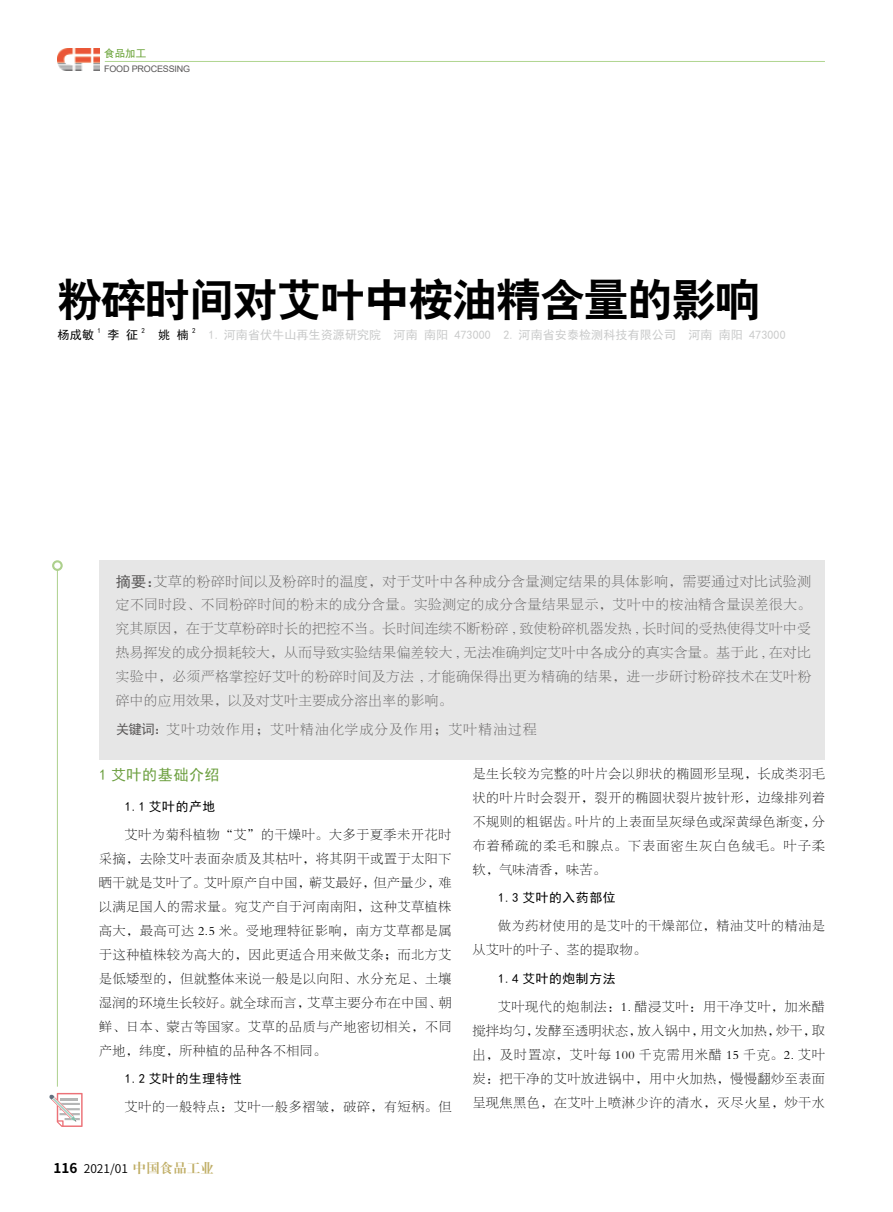
<style>
.page{position:relative;width:893px;height:1212px;background:#fff}
.page>*{position:absolute;margin:0;border:0;box-sizing:border-box;transform-origin:0 0}
.t1{font:45px "H Yb 2 gj";letter-spacing:-.025em;color:#000}
.t2{font:15px "Sim Hei";letter-spacing:.04em;color:#6c9f3f}
.t3{font:13.5px/23.9px "FZBSK GBK1 0";letter-spacing:.055em;color:#595757;text-align:justify}
.t4{font:13.5px "FZBSK GBK1 0";letter-spacing:.1em;color:#595757}
.t5{font:12.75px/24px "FZBSK GBK1 0";letter-spacing:.065em;color:#000;text-align:justify}
.t6{font:12.75px "Sim Hei";letter-spacing:.05em;color:#000}
.t7{font:12px "Sim Hei";letter-spacing:.01em;color:#c9caca}
.t8{font:12px "Source Han Sans CN";color:#000}
.t9{font:12px "Sim Hei";color:#000}
.t10{font:10.5px "Sim Hei";color:#65a031}
.t11{font:9px "Arial";letter-spacing:-.02em;color:#595757}
.t12{font:7.05px "Sim Hei";color:#000}
.s1{font-family:"Sim Hei";font-size:15px}
.s2{font-family:"Sim Hei"}
.s3{font-weight:700;font-size:13.5px}
.s4{font-family:"H Ya 4 gj";font-size:13.5px;color:#c0ae66}
</style>
<div class="page">
<img style="left:57px;top:49px;width:42px;height:21px">
<hr style="left:105px;top:61px;width:720px;height:1px;background:#b1d691">
<div style="left:99px;top:560px;width:726px;height:200px;background:#e6e6e6"></div>
<hr style="left:57px;top:570px;width:1px;height:516px;background:#add08d">
<div style="left:52px;top:560px;width:11px;height:11px;border:2px solid #add08d;border-radius:50%"></div>
<svg style="left:49px;top:1093px;width:34px;height:34px"></svg>
<p class="t10" style="left:104px;top:48px;width:43px">食品加工</p>
<p class="t11" style="left:104px;top:62px;width:87px">FOOD PROCESSING</p>
<h1 class="t1" style="left:57px;top:276px;width:705px">粉碎时间对艾叶中桉油精含量的影响</h1>
<p class="t9" style="left:57px;top:329px;width:38px">杨成敏</p>
<p class="t12" style="left:97px;top:327px;width:5px">1</p>
<p class="t9" style="left:108px;top:329px;width:32px">李 征</p>
<p class="t12" style="left:142px;top:327px;width:5px">2</p>
<p class="t9" style="left:158px;top:329px;width:32px">姚 楠</p>
<p class="t12" style="left:192px;top:327px;width:5px">2</p>
<p class="t7" style="left:209px;top:329px;width:579px">1. 河南省伏牛山再生资源研究院 河南 南阳 473000 2. 河南省安泰检测科技有限公司 河南 南阳 473000</p>
<p class="t3" style="left:116px;top:570px;width:697px"><span class="s1">摘要：</span>艾草的粉碎时间以及粉碎时的温度，对于艾叶中各种成分含量测定结果的具体影响，需要通过对比试验测定不同时段、不同粉碎时间的粉末的成分含量。实验测定的成分含量结果显示，艾叶中的桉油精含量误差很大。究其原因，在于艾草粉碎时长的把控不当。长时间连续不断粉碎 , 致使粉碎机器发热 , 长时间的受热使得艾叶中受热易挥发的成分损耗较大，从而导致实验结果偏差较大 , 无法准确判定艾叶中各成分的真实含量。基于此 , 在对比实验中，必须严格掌控好艾叶的粉碎时间及方法 , 才能确保得出更为精确的结果，进一步研讨粉碎技术在艾叶粉碎中的应用效果，以及对艾叶主要成分溶出率的影响。</p>
<p class="t4" style="left:116px;top:722px;width:422px"><span class="s2">关键词：</span>艾叶功效作用；艾叶精油化学成分及作用；艾叶精油过程</p>
<p class="t2" style="left:99px;top:767px;width:122px">1 艾叶的基础介绍</p>
<p class="t6" style="left:125px;top:799px;width:92px">1.1 艾叶的产地</p>
<p class="t5" style="left:99px;top:823px;width:354px;text-indent:26px">艾叶为菊科植物“艾”的干燥叶。大多于夏季未开花时采摘，去除艾叶表面杂质及其枯叶，将其阴干或置于太阳下晒干就是艾叶了。艾叶原产自中国，蕲艾最好，但产量少，难以满足国人的需求量。宛艾产自于河南南阳，这种艾草植株高大，最高可达 2.5 米。受地理特征影响，南方艾草都是属于这种植株较为高大的，因此更适合用来做艾条；而北方艾是低矮型的，但就整体来说一般是以向阳、水分充足、土壤湿润的环境生长较好。就全球而言，艾草主要分布在中国、朝鲜、日本、蒙古等国家。艾草的品质与产地密切相关，不同产地，纬度，所种植的品种各不相同。</p>
<p class="t6" style="left:125px;top:1072px;width:119px">1.2 艾叶的生理特性</p>
<p class="t5" style="left:125px;top:1095px;width:328px">艾叶的一般特点：艾叶一般多褶皱，破碎，有短柄。但</p>
<p class="t8" style="left:54px;top:1161px;width:162px"><span class="s3">116</span> 2021/01 <span class="s4">中国食品工业</span></p>
<p class="t5" style="left:473px;top:762px;width:354px">是生长较为完整的叶片会以卵状的椭圆形呈现，长成类羽毛状的叶片时会裂开，裂开的椭圆状裂片披针形，边缘排列着不规则的粗锯齿。叶片的上表面呈灰绿色或深黄绿色渐变，分布着稀疏的柔毛和腺点。下表面密生灰白色绒毛。叶子柔软，气味清香，味苦。</p>
<p class="t6" style="left:498px;top:891px;width:119px">1.3 艾叶的入药部位</p>
<p class="t5" style="left:473px;top:914px;width:354px;text-indent:26px">做为药材使用的是艾叶的干燥部位，精油艾叶的精油是从艾叶的叶子、茎的提取物。</p>
<p class="t6" style="left:498px;top:972px;width:119px">1.4 艾叶的炮制方法</p>
<p class="t5" style="left:473px;top:995px;width:354px;text-indent:26px">艾叶现代的炮制法：1. 醋浸艾叶：用干净艾叶，加米醋搅拌均匀，发酵至透明状态，放入锅中，用文火加热，炒干，取出，及时置凉，艾叶每 100 千克需用米醋 15 千克。2. 艾叶炭：把干净的艾叶放进锅中，用中火加热，慢慢翻炒至表面呈现焦黑色，在艾叶上喷淋少许的清水，灭尽火星，炒干水</p>
</div>
